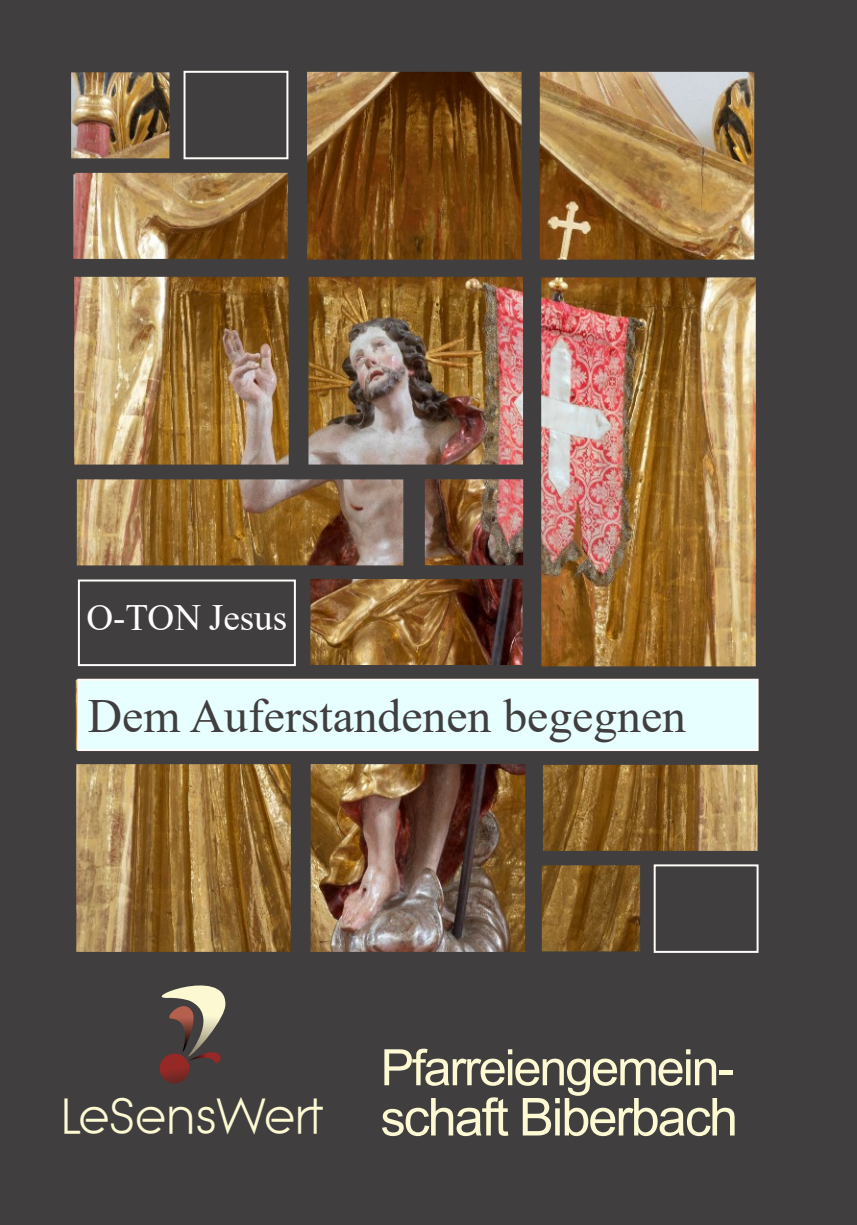
<style>
.page{position:relative;width:857px;height:1225px;background:#fff}
.page>*{position:absolute;margin:0;border:0;box-sizing:border-box;transform-origin:0 0}
.t1{font:52.4px "Arial";letter-spacing:-.04em;color:#fcf9d3}
.t2{font:50.2px "Arial";letter-spacing:-.04em;color:#fcf9d3}
.t3{font:47.6px "Times New Roman";color:#403e3e}
.t4{font:37.2px "Times New Roman";color:#fff}
.s1{font-family:"Beatnik SF";font-size:48px}
.s2{font-size:50.2px}
</style>
<div class="page">
<div style="left:0;top:0;width:856px;height:1225px;background:#403e3e"></div>
<img style="left:71px;top:72px;width:686px;height:880px">
<div style="left:183px;top:71px;width:105px;height:88px;border:2px solid #fffcfa"></div>
<div style="left:78px;top:579px;width:218px;height:87px;border:2px solid #fffcfa"></div>
<div style="left:653px;top:864px;width:105px;height:89px;border:2px solid #fffcfa"></div>
<svg style="left:159px;top:1053px;width:30px;height:30px"></svg>
<svg style="left:135px;top:965px;width:94px;height:104px;background:#625751"></svg>
<div style="left:77px;top:679px;width:681px;height:72px;background:#e7ffff;border:2px solid #fffaf6"></div>
<p class="t4" style="left:86px;top:604px;width:202px">O-TON Jesus</p>
<p class="t3" style="left:88px;top:699px;width:599px">Dem Auferstandenen begegnen</p>
<p class="t2" style="left:380px;top:1048px;width:355px">Pfarreiengemein-</p>
<p class="t1" style="left:61px;top:1097px;width:678px"><span class="s1">LeSensWert</span> <span class="s2">s</span>chaft Biberbach</p>
</div>
